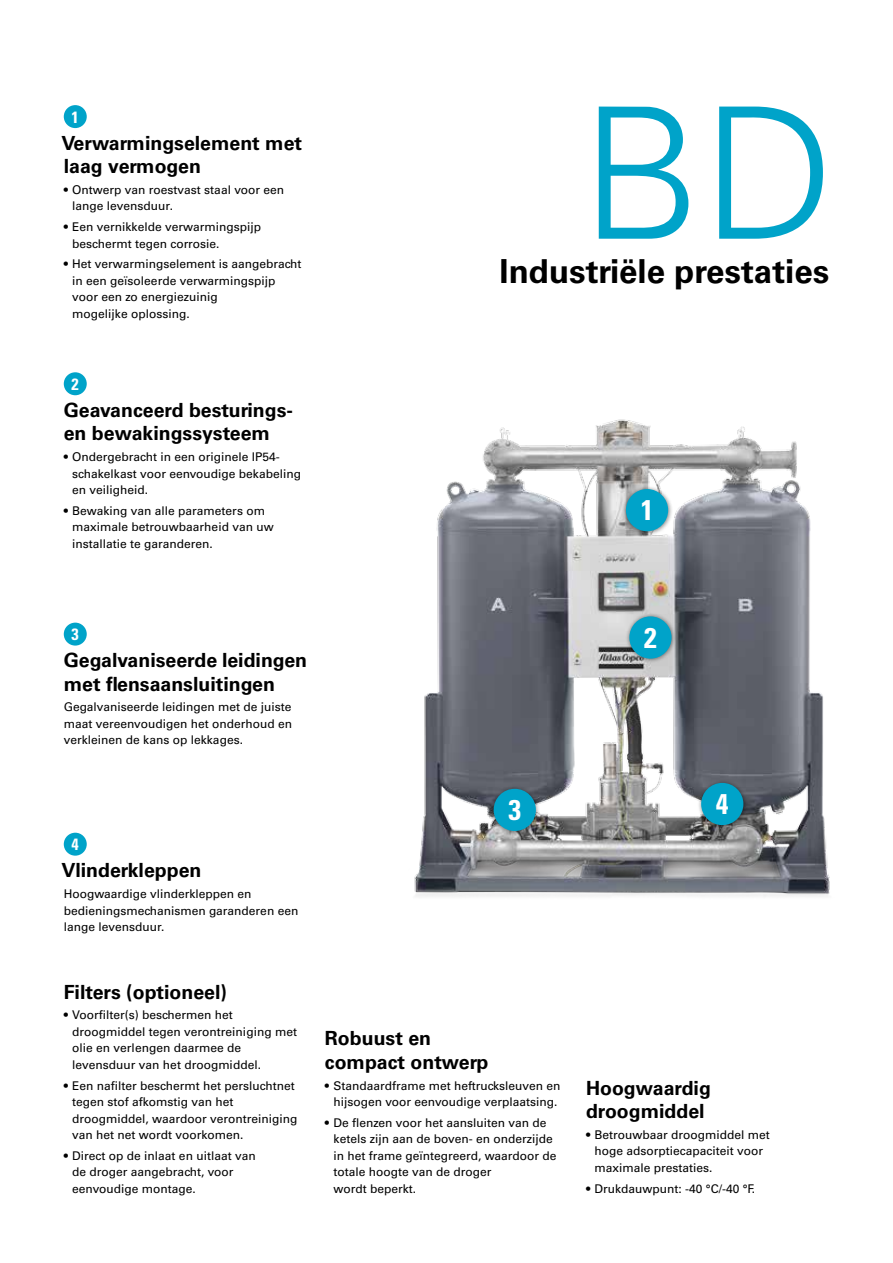
<style>
.page{position:relative;width:893px;height:1263px;background:#fff}
.page>*{position:absolute;margin:0;border:0;box-sizing:border-box;transform-origin:0 0}
.t1{font:300 183px "Univers LT Std";color:#00a3c9}
.t2{font:700 33px "Univers LT Std";color:#000}
.t3{font:700 condensed 28.5px "Univers LT Std";color:#fff}
.t4{font:700 19.5px/23.4px "Univers LT Std";color:#000}
.t5{font:700 condensed 16.35px "Univers LT Std";color:#fff}
.t6{font:12px/16.5px "Univers LT Std";color:#000}
</style>
<div class="page">
<img style="left:414px;top:419px;width:416px;height:478px">
<div style="left:64px;top:833px;width:23px;height:23px;background:#00a3c9;border-radius:50%"></div>
<div style="left:64px;top:623px;width:23px;height:23px;background:#00a3c9;border-radius:50%"></div>
<div style="left:64px;top:105px;width:23px;height:23px;background:#00a3c9;border-radius:50%"></div>
<div style="left:64px;top:372px;width:23px;height:23px;background:#00a3c9;border-radius:50%"></div>
<div style="left:697px;top:779px;width:51px;height:51px;background:#000;opacity:.5"></div>
<div style="left:701px;top:783px;width:42px;height:42px;background:#00a3c9;border-radius:50%"></div>
<div style="left:625px;top:612px;width:51px;height:52px;background:#000;opacity:.5"></div>
<div style="left:629px;top:616px;width:43px;height:43px;background:#00a3c9;border-radius:50%"></div>
<div style="left:622px;top:485px;width:51px;height:51px;background:#000;opacity:.5"></div>
<div style="left:626px;top:489px;width:42px;height:42px;background:#00a3c9;border-radius:50%"></div>
<div style="left:489px;top:785px;width:52px;height:51px;background:#000;opacity:.5"></div>
<div style="left:494px;top:789px;width:42px;height:42px;background:#00a3c9;border-radius:50%"></div>
<h3 class="t5" style="left:72px;top:107px;width:9px">1</h3>
<h3 class="t4" style="left:61px;top:131px;width:242px">Verwarmingselement met laag vermogen</h3>
<p class="t6" style="left:72px;top:181px;width:213px;text-indent:-9px">• Ontwerp van roestvast staal voor een lange levensduur.</p>
<p class="t6" style="left:72px;top:219px;width:190px;text-indent:-9px">• Een vernikkelde verwarmingspijp beschermt tegen corrosie.</p>
<p class="t6" style="left:72px;top:256px;width:231px;text-indent:-9px">• Het verwarmingselement is aangebracht in een geïsoleerde verwarmingspijp voor een zo energiezuinig<br>mogelijke oplossing.</p>
<h3 class="t5" style="left:72px;top:374px;width:9px">2</h3>
<h3 class="t4" style="left:64px;top:398px;width:231px">Geavanceerd besturings&shy;en bewakingssysteem</h3>
<p class="t6" style="left:72px;top:449px;width:230px;text-indent:-9px">• Ondergebracht in een originele IP54- schakelkast voor eenvoudige bekabeling en veiligheid.</p>
<p class="t6" style="left:72px;top:502px;width:203px;text-indent:-9px">• Bewaking van alle parameters om maximale betrouwbaarheid van uw installatie te garanderen.</p>
<h1 class="t1" style="left:580px;top:64px;width:256px">BD</h1>
<h2 class="t2" style="left:499px;top:252px;width:331px">Industriële prestaties</h2>
<h3 class="t3" style="left:641px;top:493px;width:14px">1</h3>
<h3 class="t5" style="left:72px;top:624px;width:9px">3</h3>
<h3 class="t4" style="left:64px;top:649px;width:245px">Gegalvaniseerde leidingen met flensaansluitingen</h3>
<p class="t6" style="left:64px;top:699px;width:230px;text-align:justify">Gegalvaniseerde leidingen met de juiste maat vereenvoudigen het onderhoud en verkleinen de kans op lekkages.</p>
<h3 class="t5" style="left:72px;top:834px;width:9px">4</h3>
<h3 class="t4" style="left:61px;top:859px;width:142px">Vlinderkleppen</h3>
<p class="t6" style="left:64px;top:886px;width:236px">Hoogwaardige vlinderkleppen en bedieningsmechanismen garanderen een lange levensduur.</p>
<h3 class="t4" style="left:64px;top:980px;width:165px">Filters (optioneel)</h3>
<p class="t6" style="left:72px;top:1007px;width:226px;text-indent:-9px">• Voorfilter(s) beschermen het droogmiddel tegen verontreiniging met olie en verlengen daarmee de levensduur van het droogmiddel.</p>
<p class="t6" style="left:72px;top:1077px;width:227px;text-indent:-9px">• Een nafilter beschermt het persluchtnet tegen stof afkomstig van het droogmiddel, waardoor verontreiniging van het net wordt voorkomen.</p>
<p class="t6" style="left:72px;top:1147px;width:185px;text-indent:-9px">• Direct op de inlaat en uitlaat van de droger aangebracht, voor eenvoudige montage.</p>
<h3 class="t3" style="left:508px;top:792px;width:14px">3</h3>
<h3 class="t4" style="left:325px;top:1027px;width:165px">Robuust en compact ontwerp</h3>
<p class="t6" style="left:325px;top:1077px;width:237px;text-align:center">• Standaardframe met heftrucksleuven en hijsogen voor eenvoudige verplaatsing.</p>
<p class="t6" style="left:333px;top:1114px;width:225px;text-indent:-9px">• De flenzen voor het aansluiten van de ketels zijn aan de boven- en onderzijde in het frame geïntegreerd, waardoor de totale hoogte van de droger<br>wordt beperkt.</p>
<h3 class="t3" style="left:644px;top:620px;width:14px">2</h3>
<h3 class="t3" style="left:716px;top:787px;width:14px">4</h3>
<h3 class="t4" style="left:586px;top:1076px;width:126px">Hoogwaardig droogmiddel</h3>
<p class="t6" style="left:595px;top:1126px;width:177px;text-indent:-9px">• Betrouwbaar droogmiddel met hoge adsorptiecapaciteit voor maximale prestaties.</p>
<p class="t6" style="left:586px;top:1180px;width:170px">• Drukdauwpunt: -40 °C/-40 °F.</p>
</div>
